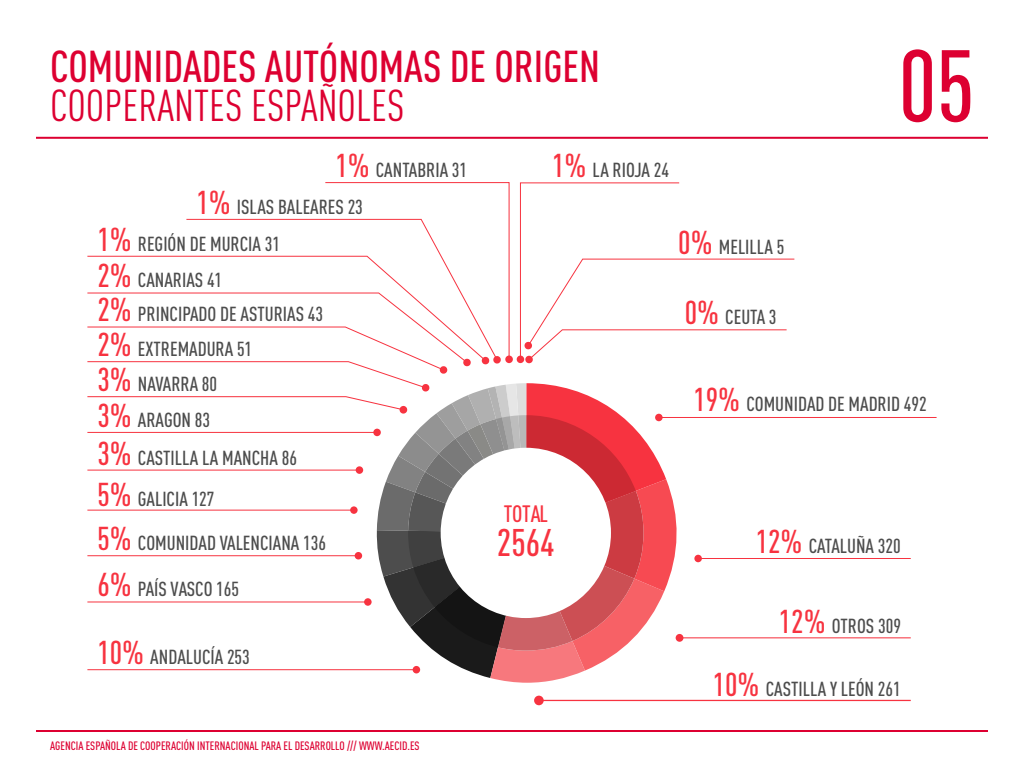
<style>
.page{position:relative;width:1024px;height:768px;background:#fff}
.page>*{position:absolute;margin:0;border:0;box-sizing:border-box;transform-origin:0 0}
.t1{font:500 100.2px "DIN Cond";color:#dd0031}
.t2{font:500 44px "DIN Cond";color:#dd0031}
.t3{font:44px "DIN Cond";color:#dd0031}
.t4{font:500 38px "DIN Cond";color:#f73340}
.t5{font:500 23.4px "DIN Cond";letter-spacing:-.01em;color:#f73340}
.t6{font:500 20.1px "DIN Cond";color:#4d4d4d}
.t7{font:500 12px "DIN Cond";color:#dd0031}
.s1{font-size:32.6px;color:#f73340}
</style>
<div class="page">
<hr style="left:36px;top:137px;width:952px;height:2px;background:#dd0031">
<hr style="left:36px;top:730px;width:952px;height:2px;background:#dd0031">
<hr style="left:659px;top:417px;width:278px;height:1px;background:#f73340">
<hr style="left:539px;top:700px;width:372px;height:1px;background:#f73340">
<div style="left:534px;top:696px;width:10px;height:9px;background:#f73340;border-radius:50%"></div>
<hr style="left:679px;top:637px;width:232px;height:1px;background:#f73340">
<hr style="left:698px;top:558px;width:213px;height:1px;background:#f73340">
<svg style="left:87px;top:182px;width:708px;height:501px"></svg>
<div style="left:441px;top:448px;width:170px;height:170px;background:#fff;border-radius:50%"></div>
<h2 class="t2" style="left:50px;top:40px;width:552px">COMUNIDADES AUTÓNOMAS DE ORIGEN</h2>
<h2 class="t3" style="left:50px;top:80px;width:356px">COOPERANTES ESPAÑOLES</h2>
<p class="t6" style="left:552px;top:158px;width:119px"><span class="s1">1%</span> LA RIOJA 24</p>
<p class="t6" style="left:335px;top:158px;width:133px"><span class="s1">1%</span> CANTABRIA 31</p>
<p class="t6" style="left:196px;top:195px;width:168px"><span class="s1">1%</span> ISLAS BALEARES 23</p>
<p class="t6" style="left:97px;top:232px;width:184px"><span class="s1">1%</span> REGIÓN DE MURCIA 31</p>
<p class="t6" style="left:678px;top:235px;width:108px"><span class="s1">0%</span> MELILLA 5</p>
<p class="t6" style="left:97px;top:268px;width:126px"><span class="s1">2%</span> CANARIAS 41</p>
<p class="t6" style="left:97px;top:302px;width:227px"><span class="s1">2%</span> PRINCIPADO DE ASTURIAS 43</p>
<p class="t6" style="left:97px;top:337px;width:156px"><span class="s1">2%</span> EXTREMADURA 51</p>
<p class="t6" style="left:685px;top:305px;width:93px"><span class="s1">0%</span> CEUTA 3</p>
<h1 class="t1" style="left:899px;top:26px;width:78px">05</h1>
<p class="t6" style="left:97px;top:372px;width:121px"><span class="s1">3%</span> NAVARRA 80</p>
<p class="t6" style="left:97px;top:408px;width:114px"><span class="s1">3%</span> ARAGON 83</p>
<p class="t6" style="left:97px;top:446px;width:201px"><span class="s1">3%</span> CASTILLA LA MANCHA 86</p>
<p class="t6" style="left:97px;top:487px;width:119px"><span class="s1">5%</span> GALICIA 127</p>
<p class="t6" style="left:97px;top:531px;width:230px"><span class="s1">5%</span> COMUNIDAD VALENCIANA 136</p>
<p class="t6" style="left:97px;top:577px;width:143px"><span class="s1">6%</span> PAÍS VASCO 165</p>
<p class="t6" style="left:97px;top:645px;width:154px"><span class="s1">10%</span> ANDALUCÍA 253</p>
<p class="t7" style="left:50px;top:738px;width:371px">AGENCIA ESPAÑOLA DE COOPERACIÓN INTERNACIONAL PARA EL DESARROLLO /// WWW.AECID.ES</p>
<p class="t5" style="left:504px;top:500px;width:46px">TOTAL</p>
<h3 class="t4" style="left:497px;top:520px;width:59px">2564</h3>
<p class="t6" style="left:693px;top:392px;width:235px"><span class="s1">19%</span> COMUNIDAD DE MADRID 492</p>
<p class="t6" style="left:756px;top:534px;width:147px"><span class="s1">12%</span> CATALUÑA 320</p>
<p class="t6" style="left:779px;top:614px;width:124px"><span class="s1">12%</span> OTROS 309</p>
<p class="t6" style="left:713px;top:677px;width:189px"><span class="s1">10%</span> CASTILLA Y LEÓN 261</p>
</div>
